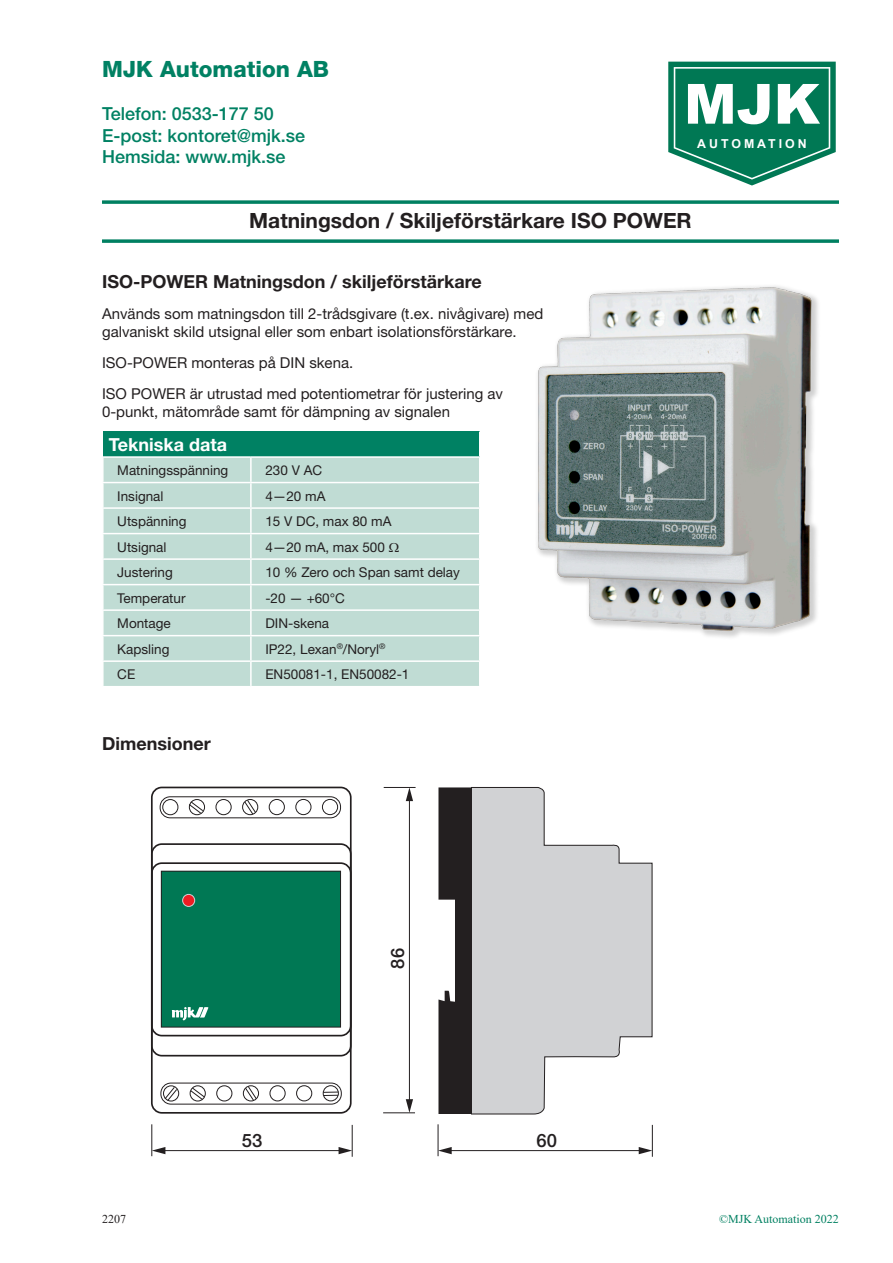
<style>
.page{position:relative;width:893px;height:1263px;background:#fff}
.page>*{position:absolute;margin:0;border:0;box-sizing:border-box;transform-origin:0 0}
.t1{font:900 55.5px "Arial";color:#fff}
.t2{font:800 22.5px "Helvetica Neue";color:#008163}
.t3{font:700 21px "Helvetica Neue";color:#231f20}
.t4{font:500 18.45px "Helvetica Neue";color:#231f20}
.t5{font:500 18px/21.6px "Helvetica Neue";color:#008163}
.t6{font:700 18px "Helvetica Neue";color:#231f20}
.t7{font:700 18px "Helvetica Neue";color:#fff}
.t8{font:15px/18px "Helvetica Neue";color:#231f20}
.t9{font:13.5px "Helvetica Neue";color:#231f20}
.t10{font:700 12.3px "Arial";letter-spacing:.245em;color:#fff}
.t11{font:12px "Times New Roman";color:#008061}
.t12{font:12px "Times New Roman";color:#231f20}
</style>
<div class="page">
<svg style="left:668px;top:62px;width:168px;height:123px"></svg>
<hr style="left:102px;top:201px;width:737px;height:3px;background:#008061">
<hr style="left:102px;top:240px;width:737px;height:3px;background:#008061">
<img style="left:537px;top:286px;width:281px;height:352px">
<div style="left:151px;top:787px;width:201px;height:327px;border:2px solid #231f20;border-radius:10px"></div>
<div style="left:151px;top:843px;width:201px;height:213px;border:2px solid #231f20;border-radius:10px"></div>
<div style="left:151px;top:862px;width:201px;height:174px;border:2px solid #231f20;border-radius:10px"></div>
<svg style="left:164px;top:1086px;width:14px;height:16px"></svg>
<div style="left:160px;top:1083px;width:182px;height:21px;border:1px solid #231f20;border-radius:10px"></div>
<div style="left:163px;top:1085px;width:16px;height:16px;border:1px solid #231f20;border-radius:50%"></div>
<div style="left:190px;top:1085px;width:16px;height:16px;border:1px solid #231f20;border-radius:50%"></div>
<div style="left:216px;top:1085px;width:16px;height:16px;border:1px solid #231f20;border-radius:50%"></div>
<div style="left:243px;top:1085px;width:16px;height:16px;border:1px solid #231f20;border-radius:50%"></div>
<div style="left:270px;top:1085px;width:16px;height:16px;border:1px solid #231f20;border-radius:50%"></div>
<div style="left:296px;top:1085px;width:16px;height:16px;border:1px solid #231f20;border-radius:50%"></div>
<div style="left:323px;top:1085px;width:16px;height:16px;border:1px solid #231f20;border-radius:50%"></div>
<svg style="left:190px;top:1087px;width:16px;height:13px"></svg>
<svg style="left:244px;top:1085px;width:13px;height:17px"></svg>
<div style="left:160px;top:796px;width:181px;height:22px;border:1px solid #231f20;border-radius:10px"></div>
<div style="left:162px;top:799px;width:16px;height:16px;border:1px solid #231f20;border-radius:50%"></div>
<div style="left:189px;top:799px;width:16px;height:16px;border:1px solid #231f20;border-radius:50%"></div>
<div style="left:216px;top:799px;width:16px;height:16px;border:1px solid #231f20;border-radius:50%"></div>
<div style="left:242px;top:799px;width:16px;height:16px;border:1px solid #231f20;border-radius:50%"></div>
<div style="left:269px;top:799px;width:16px;height:16px;border:1px solid #231f20;border-radius:50%"></div>
<div style="left:295px;top:799px;width:16px;height:16px;border:1px solid #231f20;border-radius:50%"></div>
<div style="left:322px;top:799px;width:16px;height:16px;border:1px solid #231f20;border-radius:50%"></div>
<svg style="left:188px;top:800px;width:16px;height:14px"></svg>
<svg style="left:244px;top:799px;width:13px;height:16px"></svg>
<svg style="left:323px;top:1091px;width:15px;height:5px"></svg>
<svg style="left:438px;top:787px;width:33px;height:327px"></svg>
<svg style="left:471px;top:787px;width:182px;height:370px"></svg>
<div style="left:161px;top:871px;width:180px;height:156px;background:#007854"></div>
<div style="left:161px;top:871px;width:180px;height:156px;border:1px solid #231f20"></div>
<div style="left:183px;top:894px;width:12px;height:12px;background:#ee1d23;border-radius:50%"></div>
<div style="left:182px;top:894px;width:13px;height:13px;border:1px solid #d1d2d4;border-radius:50%"></div>
<svg style="left:172px;top:1007px;width:37px;height:13px"></svg>
<hr style="left:384px;top:787px;width:32px;height:1px;background:#231f20">
<hr style="left:383px;top:1112px;width:32px;height:1px;background:#231f20">
<hr style="left:409px;top:799px;width:1px;height:303px;background:#231f20">
<svg style="left:406px;top:788px;width:7px;height:13px"></svg>
<svg style="left:406px;top:1099px;width:7px;height:14px"></svg>
<hr style="left:352px;top:1125px;width:1px;height:32px;background:#231f20">
<hr style="left:152px;top:1124px;width:1px;height:32px;background:#231f20">
<hr style="left:163px;top:1150px;width:178px;height:1px;background:#231f20">
<svg style="left:339px;top:1147px;width:13px;height:7px"></svg>
<svg style="left:152px;top:1147px;width:13px;height:7px"></svg>
<hr style="left:652px;top:1125px;width:1px;height:32px;background:#231f20">
<hr style="left:438px;top:1124px;width:1px;height:32px;background:#231f20">
<hr style="left:449px;top:1150px;width:192px;height:1px;background:#231f20">
<svg style="left:639px;top:1147px;width:13px;height:7px"></svg>
<svg style="left:438px;top:1147px;width:14px;height:7px"></svg>
<div style="left:103px;top:431px;width:377px;height:26px;background:#008163"></div>
<div style="left:104px;top:458px;width:375px;height:228px;background:#c0dcd4"></div>
<hr style="left:102px;top:456px;width:149px;height:2px;background:#fff">
<hr style="left:251px;top:456px;width:229px;height:2px;background:#fff">
<hr style="left:250px;top:458px;width:2px;height:24px;background:#fff">
<hr style="left:102px;top:482px;width:149px;height:1px;background:#fff">
<hr style="left:251px;top:482px;width:229px;height:1px;background:#fff">
<hr style="left:250px;top:483px;width:2px;height:24px;background:#fff">
<hr style="left:102px;top:507px;width:149px;height:2px;background:#fff">
<hr style="left:251px;top:507px;width:229px;height:2px;background:#fff">
<hr style="left:250px;top:509px;width:2px;height:24px;background:#fff">
<hr style="left:102px;top:533px;width:149px;height:1px;background:#fff">
<hr style="left:251px;top:533px;width:229px;height:1px;background:#fff">
<hr style="left:250px;top:534px;width:2px;height:24px;background:#fff">
<hr style="left:102px;top:558px;width:149px;height:2px;background:#fff">
<hr style="left:251px;top:558px;width:229px;height:2px;background:#fff">
<hr style="left:250px;top:560px;width:2px;height:24px;background:#fff">
<hr style="left:102px;top:584px;width:149px;height:1px;background:#fff">
<hr style="left:251px;top:584px;width:229px;height:1px;background:#fff">
<hr style="left:250px;top:585px;width:2px;height:24px;background:#fff">
<hr style="left:102px;top:609px;width:149px;height:2px;background:#fff">
<hr style="left:251px;top:609px;width:229px;height:2px;background:#fff">
<hr style="left:250px;top:611px;width:2px;height:24px;background:#fff">
<hr style="left:102px;top:635px;width:149px;height:1px;background:#fff">
<hr style="left:251px;top:635px;width:229px;height:1px;background:#fff">
<hr style="left:250px;top:636px;width:2px;height:24px;background:#fff">
<hr style="left:102px;top:660px;width:149px;height:2px;background:#fff">
<hr style="left:251px;top:660px;width:229px;height:2px;background:#fff">
<hr style="left:250px;top:662px;width:2px;height:24px;background:#fff">
<svg style="left:479px;top:431px;width:1px;height:230px"></svg>
<svg style="left:389px;top:542px;width:10px;height:10px"></svg>
<h2 class="t2" style="left:102px;top:55px;width:229px">MJK Automation AB</h2>
<p class="t5" style="left:102px;top:103px;width:205px">Telefon: 0533-177 50<br>E-post: kontoret@mjk.se<br>Hemsida: www.mjk.se</p>
<h1 class="t1" style="left:684px;top:64px;width:137px">MJK</h1>
<p class="t10" style="left:697px;top:135px;width:111px">AUTOMATION</p>
<h3 class="t3" style="left:249px;top:208px;width:444px">Matningsdon / Skiljeförstärkare ISO POWER</h3>
<p class="t6" style="left:102px;top:271px;width:381px">ISO-POWER Matningsdon / skiljeförstärkare</p>
<p class="t8" style="left:102px;top:305px;width:443px">Används som matningsdon till 2-trådsgivare (t.ex. nivågivare) med galvaniskt skild utsignal eller som enbart isolationsförstärkare.</p>
<p class="t8" style="left:102px;top:347px;width:402px;line-height:30.8px">ISO-POWER monteras på DIN skena.<br>ISO POWER är utrustad med potentiometrar för justering av</p>
<p class="t8" style="left:102px;top:402px;width:349px">0-punkt, mätområde samt för dämpning av signalen</p>
<p class="t7" style="left:109px;top:434px;width:120px">Tekniska data</p>
<p class="t9" style="left:117px;top:462px;width:113px">Matningsspänning</p>
<p class="t9" style="left:265px;top:462px;width:58px">230 V AC</p>
<p class="t9" style="left:117px;top:488px;width:48px">Insignal</p>
<p class="t9" style="left:265px;top:488px;width:62px">4—20 mA</p>
<p class="t9" style="left:117px;top:513px;width:71px">Utspänning</p>
<p class="t9" style="left:265px;top:513px;width:128px">15 V DC, max 80 mA</p>
<p class="t9" style="left:117px;top:539px;width:51px">Utsignal</p>
<p class="t9" style="left:265px;top:539px;width:121px">4—20 mA, max 500</p>
<p class="t9" style="left:117px;top:564px;width:57px">Justering</p>
<p class="t9" style="left:265px;top:564px;width:196px">10 % Zero och Span samt delay</p>
<p class="t9" style="left:117px;top:590px;width:70px">Temperatur</p>
<p class="t9" style="left:265px;top:590px;width:81px">-20 — +60°C</p>
<p class="t9" style="left:117px;top:615px;width:55px">Montage</p>
<p class="t9" style="left:265px;top:615px;width:65px">DIN-skena</p>
<p class="t9" style="left:117px;top:641px;width:54px">Kapsling</p>
<p class="t9" style="left:265px;top:641px;width:122px">IP22, Lexan<sup>®</sup>/Noryl<sup>®</sup></p>
<p class="t9" style="left:117px;top:666px;width:19px">CE</p>
<p class="t9" style="left:265px;top:666px;width:146px">EN50081-1, EN50082-1</p>
<p class="t6" style="left:102px;top:732px;width:110px">Dimensioner</p>
<p class="t4" style="left:386px;top:969px;width:22px;rotate:-90deg">86</p>
<p class="t4" style="left:242px;top:1129px;width:22px">53</p>
<p class="t4" style="left:537px;top:1129px;width:22px">60</p>
<p class="t12" style="left:102px;top:1211px;width:25px">2207</p>
<p class="t11" style="left:719px;top:1211px;width:121px">©MJK Automation 2022</p>
</div>
